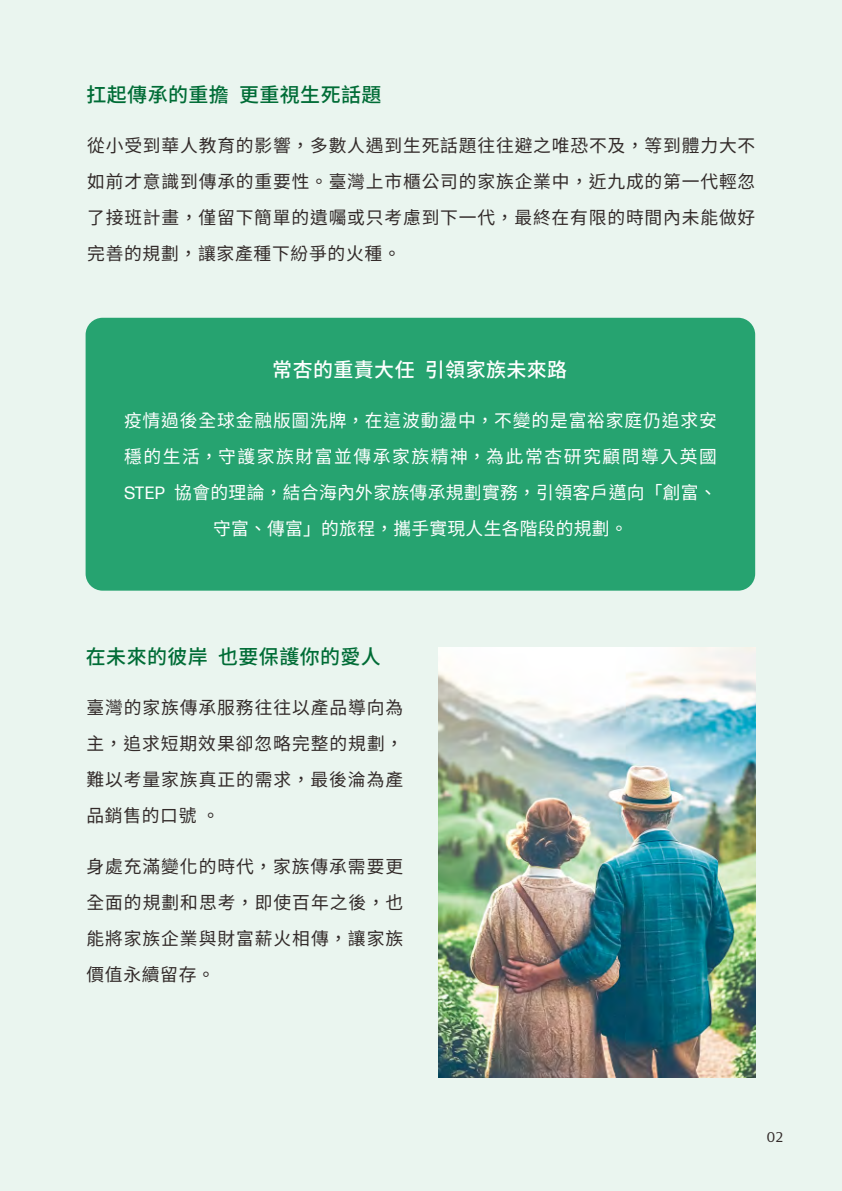
<style>
.page{position:relative;width:842px;height:1191px;background:#eaf5ef}
.page>*{position:absolute;margin:0;border:0;box-sizing:border-box;transform-origin:0 0}
.t1{font:500 20px "Source Han Sans TW";letter-spacing:.02em;color:#006c36}
.t2{font:500 20px "Source Han Sans TW";letter-spacing:.02em;color:#fff}
.t3{font:17.8px/36px "Source Han Sans TW";letter-spacing:.055em;color:#322a29;text-align:justify}
.t4{font:17.8px/36px "Source Han Sans TW";letter-spacing:.05em;color:#fff;text-align:center}
.t5{font:14.6px "Basel Neue";color:#322a29}
.s1{font-family:"Forma DJR Micro"}
</style>
<div class="page">
<div style="left:86px;top:318px;width:669px;height:272px;background:#26a370;border-radius:17px"></div>
<img style="left:439px;top:647px;width:316px;height:430px">
<p class="t1" style="left:86px;top:84px;width:297px">扛起傳承的重擔 更重視生死話題</p>
<p class="t3" style="left:87px;top:128px;width:670px">從小受到華人教育的影響，多數人遇到生死話題往往避之唯恐不及，等到體力大不如前才意識到傳承的重要性。臺灣上市櫃公司的家族企業中，近九成的第一代輕忽了接班計畫，僅留下簡單的遺囑或只考慮到下一代，最終在有限的時間內未能做好完善的規劃，讓家產種下紛爭的火種。</p>
<p class="t2" style="left:272px;top:359px;width:297px">常杏的重責大任 引領家族未來路</p>
<p class="t4" style="left:124px;top:403px;width:594px">疫情過後全球金融版圖洗牌，在這波動盪中，不變的是富裕家庭仍追求安穩的生活，守護家族財富並傳承家族精神，為此常杏研究顧問導入英國<span class="s1">STEP</span> 協會的理論，結合海內外家族傳承規劃實務，引領客戶邁向「創富、守富、傳富」的旅程，攜手實現人生各階段的規劃。</p>
<p class="t1" style="left:86px;top:645px;width:297px">在未來的彼岸 也要保護你的愛人</p>
<p class="t3" style="left:86px;top:690px;width:318px">臺灣的家族傳承服務往往以產品導向為主，追求短期效果卻忽略完整的規劃，難以考量家族真正的需求，最後淪為產品銷售的口號 。</p>
<p class="t3" style="left:86px;top:848px;width:318px">身處充滿變化的時代，家族傳承需要更全面的規劃和思考，即使百年之後，也能將家族企業與財富薪火相傳，讓家族價值永續留存。</p>
<p class="t5" style="left:767px;top:1128px;width:18px">02</p>
</div>
